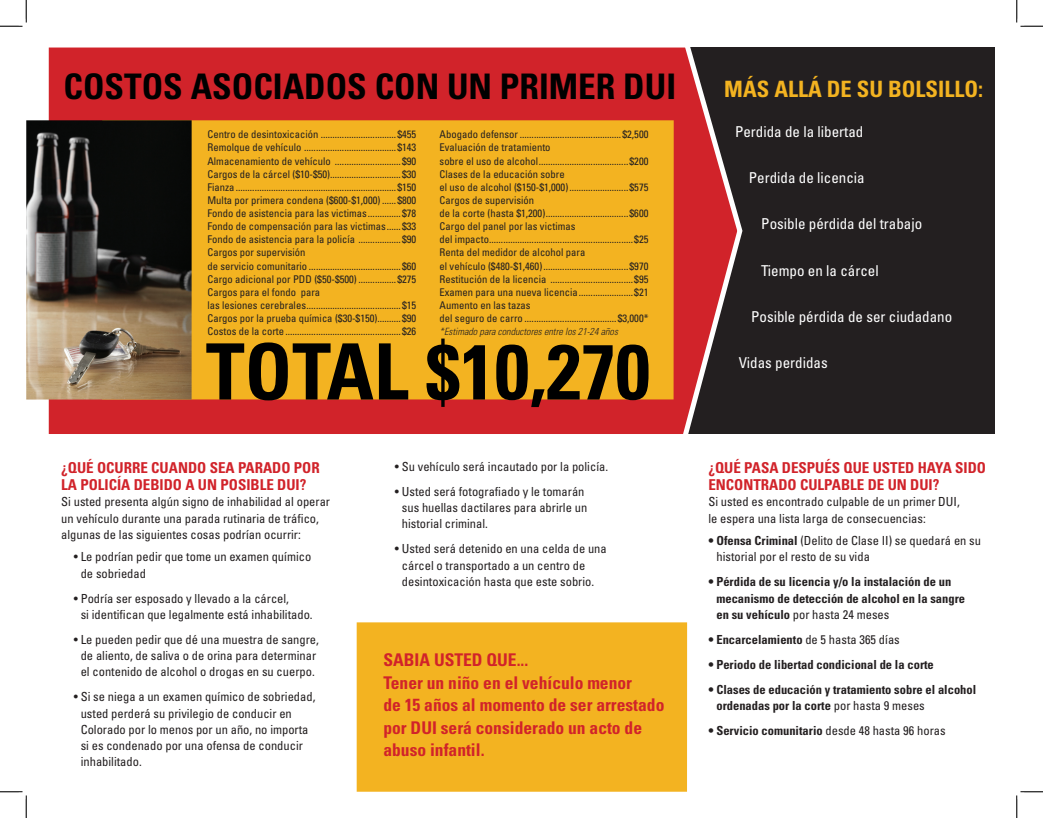
<style>
.page{position:relative;width:1043px;height:818px;background:#fff}
.page>*{position:absolute;margin:0;border:0;box-sizing:border-box;transform-origin:0 0}
.t1{font:700 condensed 35.25px "Univers";color:#000}
.t2{font:700 condensed 22.5px "Univers";color:#f3b321}
.t3{font:700 condensed 17.5px/22.5px "Univers";color:#d1232a}
.t4{font:condensed 15px "Univers";color:#fff}
.t5{font:700 condensed 15px/17.5px "Univers";color:#d1232a}
.t6{font:condensed 12.5px/16.2px "Univers";color:#231f20}
.t7{font:700 condensed 12.5px/16.2px "Univers";color:#231f20}
.t8{font:condensed 10.62px/13.1px "Univers";color:#231f20}
.t9{font:italic 300 condensed 10px "Univers";color:#231f20}
.s1{font-weight:700}
.s2{font-weight:400}
</style>
<div class="page">
<div style="left:687px;top:48px;width:307px;height:386px;background:#231f20"></div>
<div style="left:49px;top:47px;width:627px;height:387px;background:#d1232a"></div>
<div style="left:192px;top:120px;width:481px;height:280px;background:#f3b321"></div>
<div style="left:357px;top:622px;width:330px;height:169px;background:#f3b321"></div>
<svg style="left:676px;top:47px;width:70px;height:387px"></svg>
<img style="left:26px;top:120px;width:166px;height:280px">
<svg style="left:206px;top:338px;width:442px;height:69px;background:#925f15"></svg>
<svg style="left:0;top:0;width:27px;height:27px"></svg>
<svg style="left:0;top:791px;width:27px;height:27px"></svg>
<svg style="left:1016px;top:0;width:26px;height:27px"></svg>
<svg style="left:1016px;top:791px;width:26px;height:27px"></svg>
<h1 class="t1" style="left:63px;top:65px;width:614px">COSTOS ASOCIADOS CON UN PRIMER DUI</h1>
<p class="t8" style="left:207px;top:128px;width:210px">Centro de desintoxicación ................................ $455<br>Remolque de vehículo ....................................... $143<br>Almacenamiento de vehículo ............................ $90<br>Cargos de la cárcel ($10-$50).............................. $30<br>Fianza....................................................................$150<br>Multa por primera condena ($600-$1,000) ...... $800<br>Fondo de asistencia para las victimas.............. $78<br>Fondo de compensación para las victimas...... $33<br>Fondo de asistencia para la policía .................. $90<br>Cargos por supervisión<br>de servicio comunitario ....................................... $60<br>Cargo adicional por PDD ($50-$500) ................ $275<br>Cargos para el fondo para<br>las lesiones cerebrales........................................ $15<br>Cargos por la prueba química ($30-$150).......... $90<br>Costos de la corte................................................. $26</p>
<p class="t8" style="left:439px;top:128px;width:210px">Abogado defensor ........................................... $2,500<br>Evaluación de tratamiento<br>sobre el uso de alcohol...................................... $200<br>Clases de la educación sobre<br>el uso de alcohol ($150-$1,000)......................... $575<br>Cargos de supervisión<br>de la corte (hasta $1,200)................................... $600<br>Cargo del panel por las victimas<br>del impacto.............................................................$25<br>Renta del medidor de alcohol para<br>el vehículo ($480-$1,460).................................... $970<br>Restitución de la licencia ................................... $95<br>Examen para una nueva licencia....................... $21<br>Aumento en las tazas<br>del seguro de carro ....................................... $3,000*</p>
<p class="t9" style="left:439px;top:326px;width:180px">*Estimado para conductores entre los 21-24 años</p>
<h2 class="t2" style="left:724px;top:75px;width:260px">MÁS ALLÁ DE SU BOLSILLO:</h2>
<h3 class="t4" style="left:735px;top:122px;width:130px">Perdida de la libertad</h3>
<h3 class="t4" style="left:748px;top:168px;width:117px">Perdida de licencia</h3>
<h3 class="t4" style="left:761px;top:214px;width:162px">Posible pérdida del trabajo</h3>
<h3 class="t4" style="left:761px;top:261px;width:119px">Tiempo en la cárcel</h3>
<h3 class="t4" style="left:751px;top:307px;width:202px">Posible pérdida de ser ciudadano</h3>
<h3 class="t4" style="left:738px;top:353px;width:90px">Vidas perdidas</h3>
<h3 class="t5" style="left:61px;top:458px;width:260px">¿QUÉ OCURRE CUANDO SEA PARADO POR<br>LA POLICÍA DEBIDO A UN POSIBLE DUI?</h3>
<p class="t6" style="left:61px;top:493px;width:270px">Si usted presenta algún signo de inhabilidad al operar un vehículo durante una parada rutinaria de tráfico, algunas de las siguientes cosas podrían ocurrir:</p>
<p class="t6" style="left:81px;top:548px;width:232px;text-indent:-7px">• Le podrían pedir que tome un examen químico de sobriedad</p>
<p class="t6" style="left:81px;top:590px;width:233px;text-indent:-7px">• Podría ser esposado y llevado a la cárcel,<br>si identifican que legalmente está inhabilitado.</p>
<p class="t6" style="left:74px;top:631px;width:247px;text-align:center">• Le pueden pedir que dé una muestra de sangre, de aliento, de saliva o de orina para determinar el contenido de alcohol o drogas en su cuerpo.</p>
<p class="t6" style="left:81px;top:688px;width:236px;text-indent:-7px">• Si se niega a un examen químico de sobriedad, usted perderá su privilegio de conducir en Colorado por lo menos por un año, no importa si es condenado por una ofensa de conducir inhabilitado.</p>
<p class="t6" style="left:395px;top:458px;width:215px">• Su vehículo será incautado por la policía.</p>
<p class="t6" style="left:402px;top:483px;width:187px;text-indent:-7px">• Usted será fotografiado y le tomarán sus huellas dactilares para abrirle un historial criminal.</p>
<p class="t6" style="left:402px;top:540px;width:206px;text-indent:-7px">• Usted será detenido en una celda de una cárcel o transportado a un centro de desintoxicación hasta que este sobrio.</p>
<h3 class="t3" style="left:383px;top:648px;width:282px">SABIA USTED QUE...<br>Tener un niño en el vehículo menor<br>de 15 años al momento de ser arrestado por DUI será considerado un acto de abuso infantil.</h3>
<h3 class="t5" style="left:708px;top:458px;width:279px">¿QUÉ PASA DESPUÉS QUE USTED HAYA SIDO<br>ENCONTRADO CULPABLE DE UN DUI?</h3>
<p class="t6" style="left:708px;top:493px;width:253px">Si usted es encontrado culpable de un primer DUI, le espera una lista larga de consecuencias:</p>
<p class="t6" style="left:716px;top:532px;width:266px;text-indent:-8px"><span class="s1">• Ofensa Criminal</span> (Delito de Clase II) se quedará en su historial por el resto de su vida</p>
<p class="t7" style="left:716px;top:573px;width:250px;text-indent:-8px">• Pérdida de su licencia y/o la instalación de un mecanismo de detección de alcohol en la sangre en su vehículo <span class="s2">por hasta 24 meses</span></p>
<p class="t7" style="left:708px;top:631px;width:193px">• Encarcelamiento <span class="s2">de 5 hasta 365 días</span></p>
<p class="t7" style="left:708px;top:656px;width:227px">• Periodo de libertad condicional de la corte</p>
<p class="t7" style="left:716px;top:681px;width:261px;text-indent:-8px">• Clases de educación y tratamiento sobre el alcohol ordenadas por la corte <span class="s2">por hasta 9 meses</span></p>
<p class="t7" style="left:708px;top:722px;width:239px">• Servicio comunitario <span class="s2">desde 48 hasta 96 horas</span></p>
</div>
